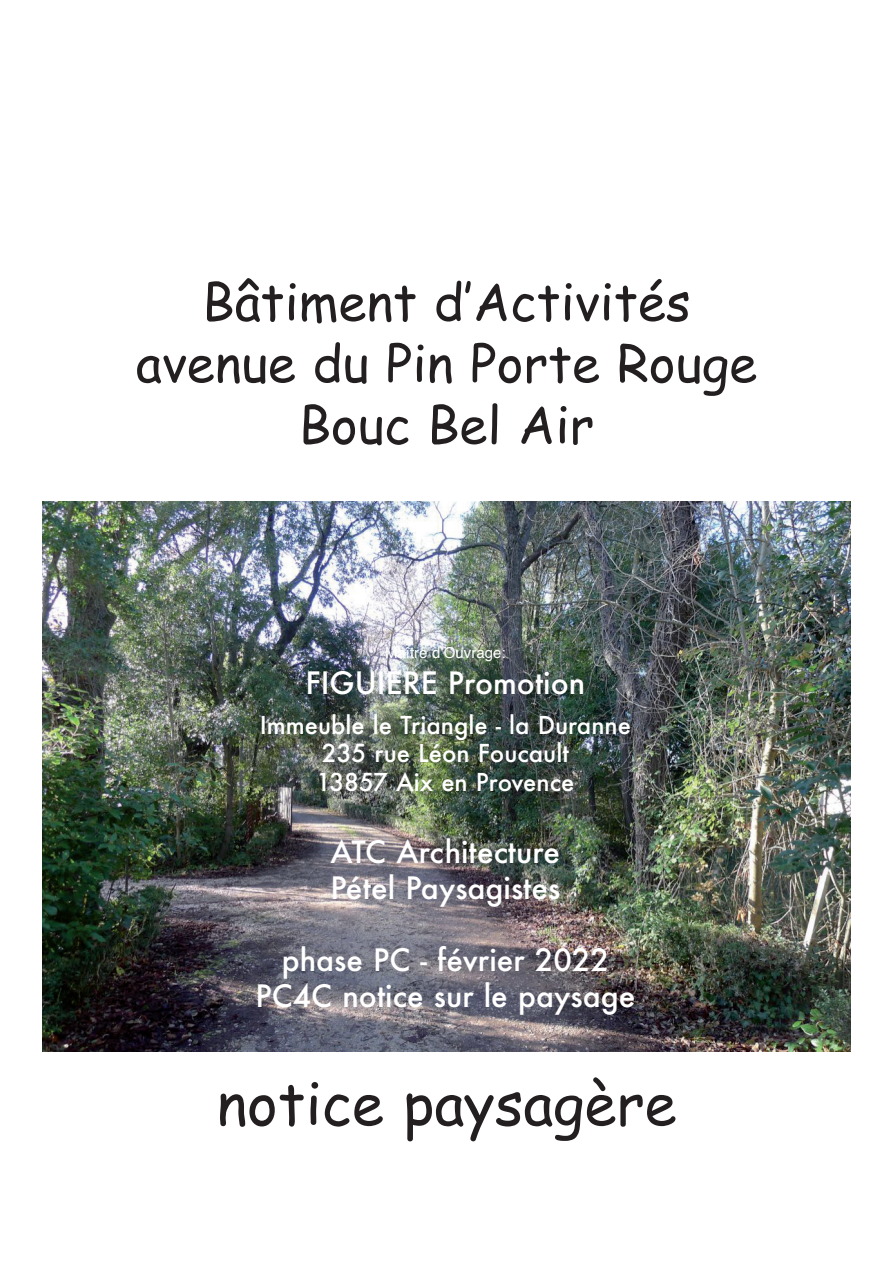
<style>
.page{position:relative;width:893px;height:1263px;background:#fff}
.page>*{position:absolute;margin:0;border:0;box-sizing:border-box;transform-origin:0 0}
.t1{font:58.5px "Comic Sans MS";color:#231f20}
.t2{font:51px/61.5px "Comic Sans MS";color:#231f20;text-align:center}
.t3{font:500 30px/36.2px "Futura";color:#fff}
.t4{font:500 24px/29px "Futura";color:#fff;text-align:center}
.t5{font:15px "Helvetica";color:#fff}
</style>
<div class="page">
<img style="left:43px;top:502px;width:807px;height:549px">
<h2 class="t2" style="left:136px;top:269px;width:623px">Bâtiment d’Activités avenue du Pin Porte Rouge<br>Bouc Bel Air</h2>
<p class="t5" style="left:385px;top:641px;width:122px">Maître d’Ouvrage:</p>
<p class="t3" style="left:305px;top:664px;width:281px">FIGUIERE Promotion</p>
<p class="t4" style="left:260px;top:710px;width:373px">Immeuble le Triangle - la Duranne<br>235 rue Léon Foucault<br>13857 Aix en Provence</p>
<p class="t3" style="left:330px;top:833px;width:232px">ATC Architecture<br>Pétel Paysagistes</p>
<p class="t3" style="left:255px;top:942px;width:381px;text-align:center">phase PC - février 2022<br>PC4C notice sur le paysage</p>
<h1 class="t1" style="left:216px;top:1060px;width:462px">notice paysagère</h1>
</div>
